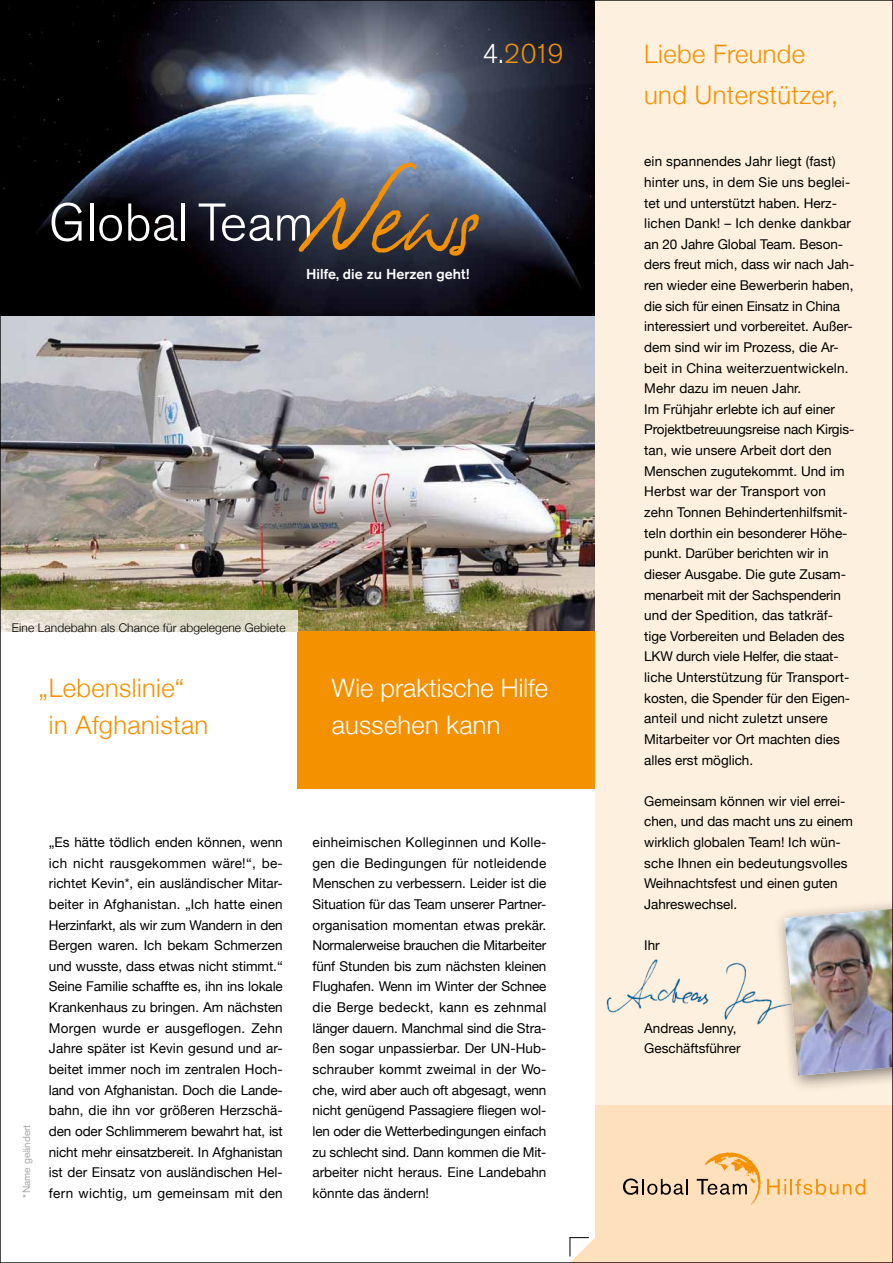
<style>
.page{position:relative;width:893px;height:1263px;background:#fff}
.page>*{position:absolute;margin:0;border:0;box-sizing:border-box;transform-origin:0 0}
.t1{font:300 52.5px "Akzidenz Grotesk BQ";color:#fff}
.t2{font:300 27px "Akzidenz Grotesk BQ";color:#f39100}
.t3{font:300 25.5px/37.5px "Helvetica Neue";letter-spacing:.015em;color:#f39100}
.t4{font:300 25.5px/37.5px "Helvetica Neue";color:#fff}
.t5{font:500 14.25px "Akzidenz Grotesk BQ";color:#fff}
.t6{font:13.5px/20.7px "Helvetica Neue";color:#000}
.t7{font:300 12px "Helvetica Neue";letter-spacing:.01em;color:#000}
.t8{font:10.5px "Akzidenz Grotesk BQ";color:#868786}
.s1{color:#fff}
.s2{font-family:"FG Valentin";font-weight:400;font-size:97.5px;color:#f39100}
</style>
<div class="page">
<img style="left:2px;top:2px;width:593px;height:629px">
<div style="left:298px;top:631px;width:310px;height:158px;background:#f39100"></div>
<svg style="left:569px;top:1237px;width:26px;height:24px"></svg>
<svg style="left:2px;top:610px;width:296px;height:21px;background:#dfdbca"></svg>
<div style="left:595px;top:0;width:298px;height:1263px;background:#fef0de"></div>
<div style="left:595px;top:1105px;width:298px;height:158px;background:#fee0bc"></div>
<svg style="left:767px;top:1179px;width:98px;height:16px"></svg>
<svg style="left:623px;top:1178px;width:65px;height:17px"></svg>
<svg style="left:697px;top:1152px;width:64px;height:53px"></svg>
<div style="left:773px;top:898px;width:120px;height:195px;background:#000;opacity:.5"></div>
<img style="left:784px;top:909px;width:107px;height:167px">
<img style="left:606px;top:951px;width:187px;height:80px">
<h2 class="t2" style="left:482px;top:39px;width:83px"><span class="s1">4.</span>2019</h2>
<h1 class="t1" style="left:49px;top:193px;width:431px">Global Team<span class="s2">News</span></h1>
<p class="t5" style="left:306px;top:265px;width:165px">Hilfe, die zu Herzen geht!</p>
<p class="t7" style="left:12px;top:617px;width:275px">Eine Landebahn als Chance für abgelegene Gebiete</p>
<h3 class="t3" style="left:49px;top:667px;width:161px;text-indent:-11px">„Lebenslinie“ in Afghanistan</h3>
<h3 class="t4" style="left:332px;top:667px;width:218px">Wie praktische Hilfe aussehen kann</h3>
<p class="t8" style="left:20px;top:1198px;width:75px;rotate:-90deg">*Name geändert</p>
<p class="t6" style="left:49px;top:833px;width:235px;text-align:justify">„Es hätte tödlich enden können, wenn ich nicht rausgekommen wäre!“, be&shy;richtet Kevin*, ein ausländischer Mitar&shy;beiter in Afghanistan. „Ich hatte einen Herzinfarkt, als wir zum Wandern in den Bergen waren. Ich bekam Schmerzen und wusste, dass etwas nicht stimmt.“ Seine Familie schaffte es, ihn ins lokale Krankenhaus zu bringen. Am nächsten Morgen wurde er ausgeflogen. Zehn Jahre später ist Kevin gesund und ar&shy;beitet immer noch im zentralen Hoch&shy;land von Afghanistan. Doch die Lande&shy;bahn, die ihn vor größeren Herzschä&shy;den oder Schlimmerem bewahrt hat, ist nicht mehr einsatzbereit. In Afghanistan ist der Einsatz von ausländischen Hel&shy;fern wichtig, um gemeinsam mit den</p>
<p class="t6" style="left:313px;top:833px;width:235px;text-align:justify">einheimischen Kolleginnen und Kolle&shy;gen die Bedingungen für notleidende Menschen zu verbessern. Leider ist die Situation für das Team unserer Partner&shy;organisation momentan etwas prekär.<br>Normalerweise brauchen die Mitarbeiter fünf Stunden bis zum nächsten kleinen Flughafen. Wenn im Winter der Schnee die Berge bedeckt, kann es zehnmal länger dauern. Manchmal sind die Stra&shy;ßen sogar unpassierbar. Der UN-Hub&shy;schrauber kommt zweimal in der Wo&shy;che, wird aber auch oft abgesagt, wenn nicht genügend Passagiere fliegen wol&shy;len oder die Wetterbedingungen einfach zu schlecht sind. Dann kommen die Mit&shy;arbeiter nicht heraus. Eine Landebahn könnte das ändern!</p>
<h3 class="t3" style="left:644px;top:32px;width:196px;line-height:41.2px">Liebe Freunde und Unterstützer,</h3>
<p class="t6" style="left:644px;top:152px;width:212px">ein spannendes Jahr liegt (fast) hinter uns, in dem Sie uns beglei&shy;tet und unterstützt haben. Herz&shy;lichen Dank! – Ich denke dankbar an 20 Jahre Global Team. Beson&shy;ders freut mich, dass wir nach Jah&shy;ren wieder eine Bewerberin haben, die sich für einen Einsatz in China interessiert und vorbereitet. Außer&shy;dem sind wir im Prozess, die Ar&shy;beit in China weiterzuentwickeln.<br>Mehr dazu im neuen Jahr.<br>Im Frühjahr erlebte ich auf einer<br>Projektbetreuungsreise nach Kirgis&shy;tan, wie unsere Arbeit dort den<br>Menschen zugutekommt. Und im<br>Herbst war der Transport von zehn Tonnen Behindertenhilfsmit&shy;teln dorthin ein besonderer Höhe&shy;punkt. Darüber berichten wir in dieser Ausgabe. Die gute Zusam&shy;menarbeit mit der Sachspenderin und der Spedition, das tatkräf&shy;tige Vorbereiten und Beladen des<br>LKW durch viele Helfer, die staat&shy;liche Unterstützung für Transport&shy;kosten, die Spender für den Eigen&shy;anteil und nicht zuletzt unsere<br>Mitarbeiter vor Ort machten dies alles erst möglich.</p>
<p class="t6" style="left:644px;top:791px;width:210px">Gemeinsam können wir viel errei&shy;chen, und das macht uns zu einem wirklich globalen Team! Ich wün&shy;sche Ihnen ein bedeutungsvolles<br>Weihnachtsfest und einen guten<br>Jahreswechsel.</p>
<p class="t6" style="left:644px;top:936px;width:17px">Ihr</p>
<p class="t6" style="left:644px;top:1018px;width:98px">Andreas Jenny,<br>Geschäftsführer</p>
</div>
